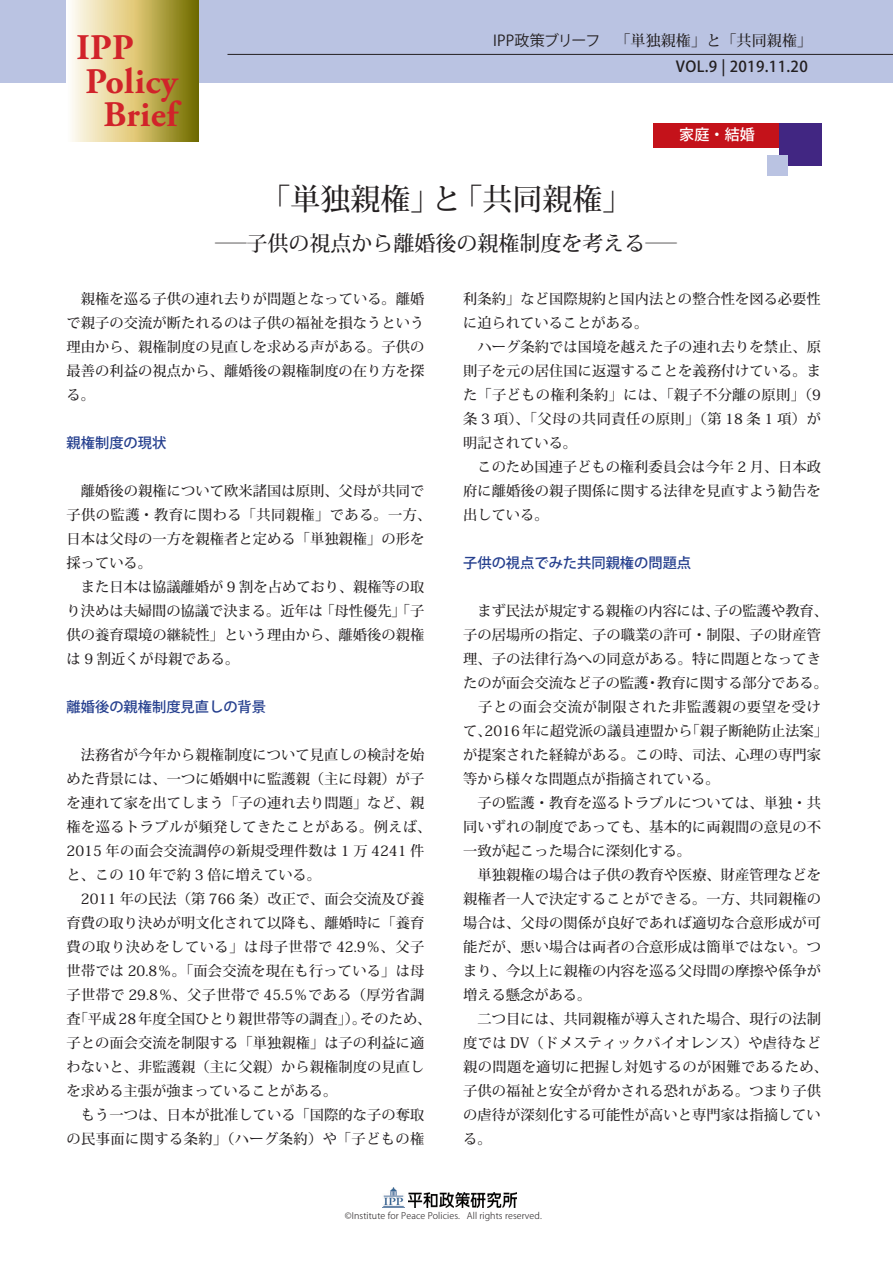
<style>
.page{position:relative;width:893px;height:1263px;background:#fff}
.page>*{position:absolute;margin:0;border:0;box-sizing:border-box;transform-origin:0 0}
.t1{font:700 36px "Adobe Garamond Pro";letter-spacing:.01em;color:#d1232a}
.t2{font:500 30px "Koz Min Pro";color:#231f20}
.t3{font:500 21px "Koz Min Pro";color:#231f20;scale:1.5 1}
.t4{font:500 15px "Koz Min Pro";letter-spacing:.01em;color:#231f20}
.t5{font:500 15px "Koz Go Pro";letter-spacing:.025em;color:#231f20}
.t6{font:500 15px "Koz Go Pro";color:#fff}
.t7{font:500 14.25px/24px "Koz Min Pro";letter-spacing:.005em;color:#231f20}
.t8{font:500 14.25px "Koz Go Pro";color:#253f8e}
.t9{font:300 9px "Koz Go Pr 6 N";letter-spacing:.01em;color:#231f20}
.s1{font-family:"Koz Go Pro";font-weight:400}
</style>
<div class="page">
<svg style="left:81px;top:103px;width:118px;height:39px"></svg>
<div style="left:0;top:0;width:893px;height:83px;background:#bac3e2"></div>
<hr style="left:227px;top:54px;width:666px;height:1px;background:#231f20">
<div style="left:653px;top:123px;width:126px;height:25px;background:#c4121a"></div>
<svg style="left:66px;top:0;width:132px;height:141px;background:#cec17d"></svg>
<div style="left:779px;top:123px;width:42px;height:43px;background:#412682"></div>
<div style="left:768px;top:155px;width:20px;height:20px;background:#bac3e2"></div>
<img style="left:382px;top:1188px;width:23px;height:20px">
<img style="left:409px;top:1193px;width:108px;height:14px">
<h1 class="t1" style="left:77px;top:27px;width:59px">IPP</h1>
<h1 class="t1" style="left:86px;top:60px;width:94px">Policy</h1>
<h1 class="t1" style="left:104px;top:94px;width:76px">Brief</h1>
<p class="t4" style="left:493px;top:30px;width:320px"><span class="s1">IPP政策ブリーフ</span>　「単独親権」と「共同親権」</p>
<p class="t5" style="left:676px;top:57px;width:133px">VOL.9 | 2019.11.20</p>
<h2 class="t2" style="left:260px;top:177px;width:374px">「単独親権」と「共同親権」</h2>
<p class="t6" style="left:679px;top:125px;width:77px">家庭・結婚</p>
<h3 class="t3" style="left:215px;top:228px;width:310px">―子供の視点から離婚後の親権制度を考える―</h3>
<p class="t7" style="left:67px;top:286px;width:359px;text-align:justify">　親権を巡る子供の連れ去りが問題となっている。離婚で親子の交流が断たれるのは子供の福祉を損なうという理由から、親権制度の見直しを求める声がある。子供の最善の利益の視点から、離婚後の親権制度の在り方を探る。</p>
<p class="t8" style="left:67px;top:433px;width:101px">親権制度の現状</p>
<p class="t7" style="left:67px;top:478px;width:366px">　離婚後の親権について欧米諸国は原則、父母が共同で子供の監護・教育に関わる「共同親権」である。一方、日本は父母の一方を親権者と定める「単独親権」の形を採っている。<br>　また日本は協議離婚が 9 割を占めており、親権等の取り決めは夫婦間の協議で決まる。近年は「母性優先」「子供の養育環境の継続性」という理由から、離婚後の親権は 9 割近くが母親である。</p>
<p class="t8" style="left:67px;top:697px;width:201px">離婚後の親権制度見直しの背景</p>
<p class="t7" style="left:67px;top:742px;width:366px">　法務省が今年から親権制度について見直しの検討を始めた背景には、一つに婚姻中に監護親（主に母親）が子を連れて家を出てしまう「子の連れ去り問題」など、親権を巡るトラブルが頻発してきたことがある。例えば、<br>2015 年の面会交流調停の新規受理件数は 1 万 4241 件と、この 10 年で約 3 倍に増えている。<br>　2011 年の民法（第 766 条）改正で、面会交流及び養育費の取り決めが明文化されて以降も、離婚時に「養育費の取り決めをしている」は母子世帯で 42.9％、父子世帯では 20.8％。「面会交流を現在も行っている」は母子世帯で 29.8％、父子世帯で 45.5％である（厚労省調査「平成 28年度全国ひとり親世帯等の調査」）。そのため、子との面会交流を制限する「単独親権」は子の利益に適わないと、非監護親（主に父親）から親権制度の見直しを求める主張が強まっていることがある。<br>　もう一つは、日本が批准している「国際的な子の奪取の民事面に関する条約」（ハーグ条約）や「子どもの権</p>
<p class="t7" style="left:463px;top:286px;width:359px">利条約」など国際規約と国内法との整合性を図る必要性に迫られていることがある。<br>　ハーグ条約では国境を越えた子の連れ去りを禁止、原則子を元の居住国に返還することを義務付けている。また「子どもの権利条約」には、「親子不分離の原則」（9条 3 項）、「父母の共同責任の原則」（第 18 条 1 項）が明記されている。<br>　このため国連子どもの権利委員会は今年 2 月、日本政府に離婚後の親子関係に関する法律を見直すよう勧告を出している。</p>
<p class="t8" style="left:463px;top:553px;width:229px">子供の視点でみた共同親権の問題点</p>
<p class="t7" style="left:463px;top:598px;width:366px">　まず民法が規定する親権の内容には、子の監護や教育、子の居場所の指定、子の職業の許可・制限、子の財産管理、子の法律行為への同意がある。特に問題となってきたのが面会交流など子の監護・教育に関する部分である。　子との面会交流が制限された非監護親の要望を受けて、2016年に超党派の議員連盟から「親子断絶防止法案」が提案された経緯がある。この時、司法、心理の専門家等から様々な問題点が指摘されている。<br>　子の監護・教育を巡るトラブルについては、単独・共同いずれの制度であっても、基本的に両親間の意見の不一致が起こった場合に深刻化する。<br>　単独親権の場合は子供の教育や医療、財産管理などを親権者一人で決定することができる。一方、共同親権の場合は、父母の関係が良好であれば適切な合意形成が可能だが、悪い場合は両者の合意形成は簡単ではない。つまり、今以上に親権の内容を巡る父母間の摩擦や係争が増える懸念がある。<br>　二つ目には、共同親権が導入された場合、現行の法制度では DV（ドメスティックバイオレンス）や虐待など親の問題を適切に把握し対処するのが困難であるため、子供の福祉と安全が脅かされる恐れがある。つまり子供の虐待が深刻化する可能性が高いと専門家は指摘している。</p>
<p class="t9" style="left:345px;top:1210px;width:198px">©Institute for Peace Policies. All rights reserved.</p>
</div>
